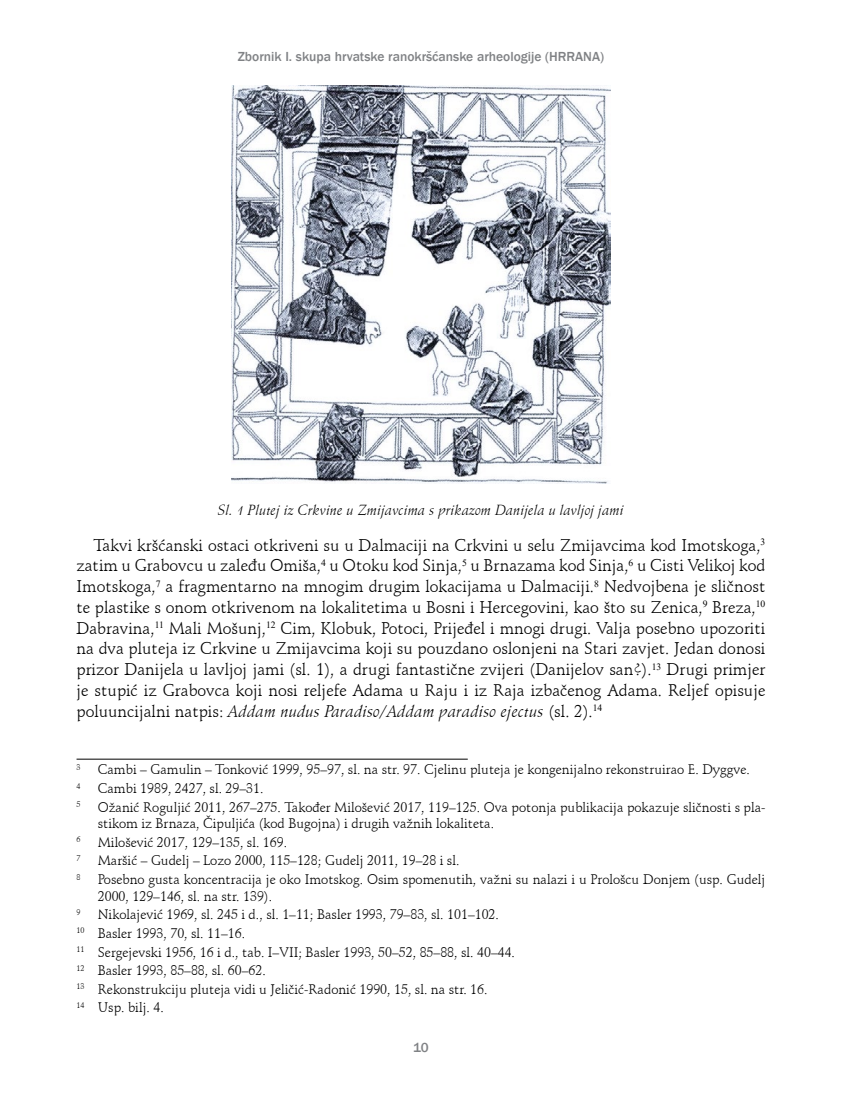
<style>
.page{position:relative;width:859px;height:1106px;background:#fff}
.page>*{position:absolute;margin:0;border:0;box-sizing:border-box;transform-origin:0 0}
.t1{font:16.5px/20.7px "Schneidler L2";color:#000;text-align:justify}
.t2{font:italic 14.25px "Schneidler L2";color:#000}
.t3{font:13.5px/18.6px "Schneidler L2";color:#000}
.t4{font:500 13.5px "Franklin Gothic";color:#808285}
.t5{font:7.8px "Schneidler L2";color:#000}
.s1{font-style:italic}
</style>
<div class="page">
<hr style="left:77px;top:758px;width:391px;height:1px;background:#000">
<img style="left:232px;top:85px;width:378px;height:398px">
<p class="t4" style="left:238px;top:48px;width:368px">Zbornik I. skupa hrvatske ranokršćanske arheologije (HRRANA)</p>
<p class="t2" style="left:218px;top:501px;width:407px">Sl. 1 Plutej iz Crkvine u Zmijavcima s prikazom Danijela u lavljoj jami</p>
<p class="t1" style="left:77px;top:534px;width:690px;text-indent:17px">Takvi kršćanski ostaci otkriveni su u Dalmaciji na Crkvini u selu Zmijavcima kod Imotskoga,<sup>3 </sup>zatim u Grabovcu u zaleđu Omiša,<sup>4</sup> u Otoku kod Sinja,<sup>5</sup> u Brnazama kod Sinja,<sup>6</sup> u Cisti Velikoj kod Imotskoga,<sup>7</sup> a fragmentarno na mnogim drugim lokacijama u Dalmaciji.<sup>8</sup> Nedvojbena je sličnost te plastike s onom otkrivenom na lokalitetima u Bosni i Hercegovini, kao što su Zenica,<sup>9</sup> Breza,<sup>10<br></sup>Dabravina,<sup>11</sup> Mali Mošunj,<sup>12</sup> Cim, Klobuk, Potoci, Prijeđel i mnogi drugi. Valja posebno upozoriti na dva pluteja iz Crkvine u Zmijavcima koji su pouzdano oslonjeni na Stari zavjet. Jedan donosi prizor Danijela u lavljoj jami (sl. 1), a drugi fantastične zvijeri (Danijelov san?).<sup>13</sup> Drugi primjer je stupić iz Grabovca koji nosi reljefe Adama u Raju i iz Raja izbačenog Adama. Reljef opisuje poluuncijalni natpis: <span class="s1">Addam nudus Paradiso/Addam paradiso ejectus</span> (sl. 2).<sup>14</sup></p>
<p class="t5" style="left:77px;top:762px;width:6px">3</p>
<p class="t3" style="left:98px;top:760px;width:654px">Cambi – Gamulin – Tonković 1999, 95–97, sl. na str. 97. Cjelinu pluteja je kongenijalno rekonstruirao E. Dyggve.</p>
<p class="t5" style="left:77px;top:781px;width:6px">4</p>
<p class="t3" style="left:98px;top:779px;width:167px">Cambi 1989, 2427, sl. 29–31.</p>
<p class="t5" style="left:77px;top:799px;width:6px">5</p>
<p class="t3" style="left:98px;top:798px;width:669px;line-height:16.5px">Ožanić Roguljić 2011, 267–275. Također Milošević 2017, 119–125. Ova potonja publikacija pokazuje sličnosti s pla&shy;stikom iz Brnaza, Čipuljića (kod Bugojna) i drugih važnih lokaliteta.</p>
<p class="t5" style="left:77px;top:834px;width:6px">6</p>
<p class="t3" style="left:98px;top:833px;width:191px">Milošević 2017, 129–135, sl. 169.</p>
<p class="t5" style="left:77px;top:853px;width:6px">7</p>
<p class="t3" style="left:98px;top:851px;width:363px">Maršić – Gudelj – Lozo 2000, 115–128; Gudelj 2011, 19–28 i sl.</p>
<p class="t5" style="left:77px;top:872px;width:6px">8</p>
<p class="t3" style="left:98px;top:871px;width:669px;line-height:16.5px">Posebno gusta koncentracija je oko Imotskog. Osim spomenutih, važni su nalazi i u Prološcu Donjem (usp. Gudelj<br>2000, 129–146, sl. na str. 139).</p>
<p class="t5" style="left:77px;top:907px;width:6px">9</p>
<p class="t3" style="left:77px;top:905px;width:440px;text-indent:21px">Nikolajević 1969, sl. 245 i d., sl. 1–11; Basler 1993, 79–83, sl. 101–102.<br><sup>10</sup> Basler 1993, 70, sl. 11–16.<br><sup>11</sup> Sergejevski 1956, 16 i d., tab. I–VII; Basler 1993, 50–52, 85–88, sl. 40–44.<br><sup>12</sup> Basler 1993, 85–88, sl. 60–62.<br><sup>13</sup> Rekonstrukciju pluteja vidi u Jeličić-Radonić 1990, 15, sl. na str. 16.<br><sup>14</sup> Usp. bilj. 4.</p>
<p class="t4" style="left:413px;top:1038px;width:17px">10</p>
</div>
